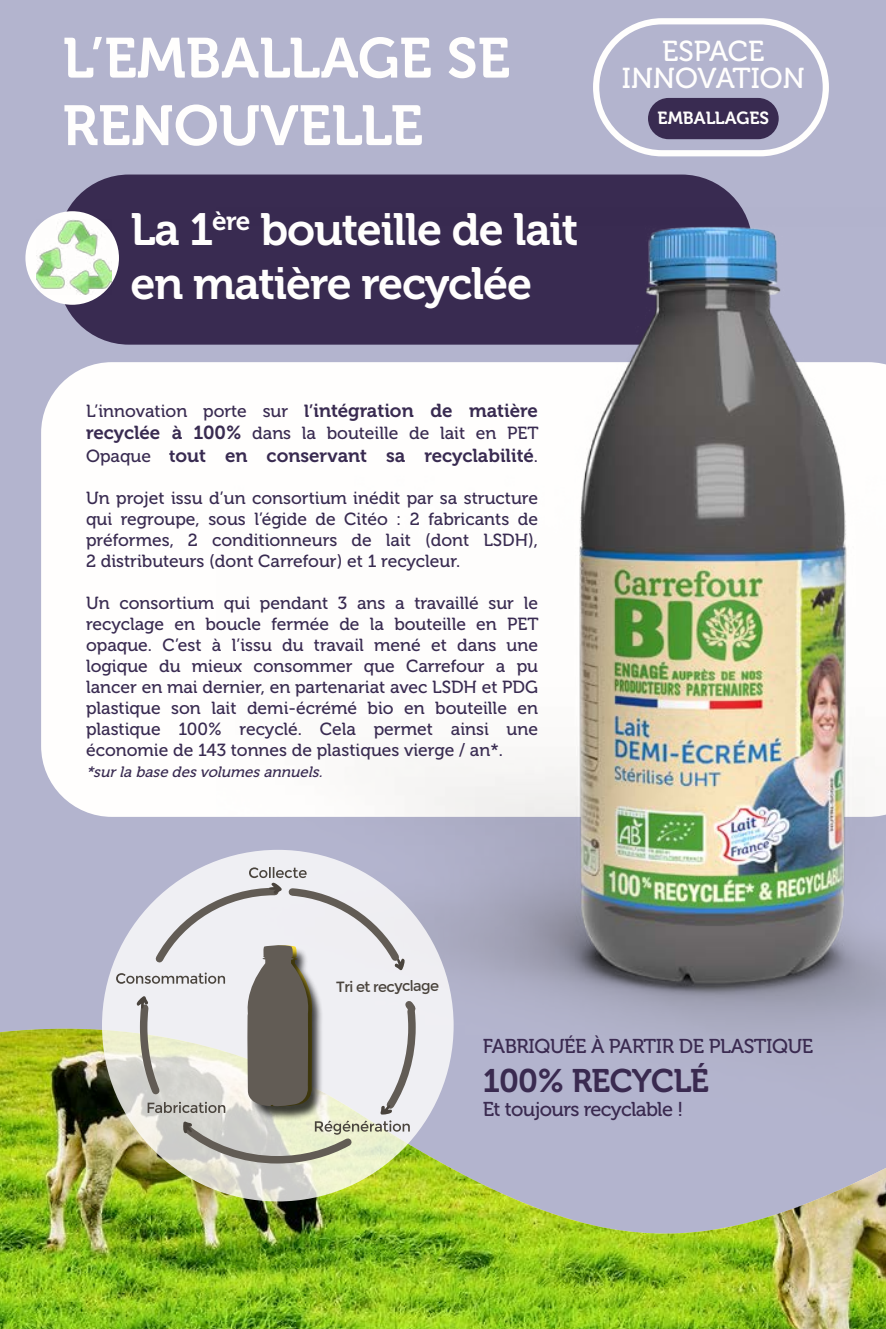
<style>
.page{position:relative;width:886px;height:1329px;background:#b3b4ce}
.page>*{position:absolute;margin:0;border:0;box-sizing:border-box;transform-origin:0 0}
.t1{font:56.25px/67.5px "Museo 700";color:#fffefd}
.t2{font:45px/54px "Museo 700";letter-spacing:-.025em;color:#fffefd}
.t3{font:32.5px "Museo 700";letter-spacing:-.02em;color:#3a2a50}
.t4{font:28.75px/27.5px "Museo 500";color:#fffefd;text-align:center}
.t5{font:20px "Museo 500";letter-spacing:-.03em;color:#3a2a50}
.t6{font:18.75px "Museo 700";color:#392b51}
.t7{font:17.5px/21px "Museo 500";color:#392b51;text-align:justify}
.t8{font:17.5px "Museo 700";color:#fffefd}
.t9{font:italic 15px "Museo 500";color:#392b51}
.t10{font:14.75px "Montserrat";color:#4a443d}
.s1{font-family:"Museo 700"}
.s2{font-family:"Museo 700";font-size:18.75px}
.s3{font-family:"Museo 500";font-size:17.5px}
.s4{font-size:17.5px}
</style>
<div class="page">
<div style="left:648px;top:98px;width:131px;height:41px;background:#392b51;border-radius:21px"></div>
<div style="left:58px;top:175px;width:694px;height:170px;background:#392b51;border-radius:71px"></div>
<div style="left:41px;top:362px;width:175px;height:455px;background:#fffefd"></div>
<img style="left:216px;top:207px;width:670px;height:741px">
<div style="left:593px;top:18px;width:236px;height:138px;border:6px solid #fffefd;border-radius:66px"></div>
<div style="left:25px;top:211px;width:94px;height:94px;background:#fffefd;border-radius:50%"></div>
<img style="left:36px;top:219px;width:76px;height:75px">
<svg style="left:50px;top:948px;width:836px;height:81px"></svg>
<img style="left:0;top:1029px;width:886px;height:300px">
<svg style="left:102px;top:850px;width:352px;height:351px;background:#e7e7e3"></svg>
<svg style="left:116px;top:867px;width:306px;height:300px;background:#cbcbc7"></svg>
<p class="t1" style="left:63px;top:25px;width:449px">L’EMBALLAGE SE<br>RENOUVELLE</p>
<p class="t2" style="left:130px;top:203px;width:450px">La 1<sup>ère</sup> bouteille de lait en matière recyclée</p>
<p class="t7" style="left:86px;top:400px;width:454px;line-height:22.5px">L’innovation porte sur <span class="s1">l’</span><span class="s2">intégration de matière recyclée à 100%</span> dans la bouteille de lait en PET</p>
<p class="t6" style="left:86px;top:445px;width:453px"><span class="s3">Opaque</span> <span class="s4">t</span>out en conservant sa recyclabilité<span class="s3">.</span></p>
<p class="t7" style="left:86px;top:488px;width:454px">Un projet issu d’un consortium inédit par sa structure qui regroupe, sous l’égide de Citéo : 2 fabricants de préformes, 2 conditionneurs de lait (dont LSDH), 2 distributeurs (dont Carrefour) et 1 recycleur.</p>
<p class="t7" style="left:86px;top:593px;width:454px">Un consortium qui pendant 3 ans a travaillé sur le recyclage en boucle fermée de la bouteille en PET opaque. C’est à l’issu du travail mené et dans une logique du mieux consommer que Carrefour a pu lancer en mai dernier, en partenariat avec LSDH et PDG plastique son lait demi-écrémé bio en bouteille en plastique 100% recyclé. Cela permet ainsi une économie de 143 tonnes de plastiques vierge / an*.</p>
<p class="t9" style="left:86px;top:763px;width:242px">*surla base desvolumesannuels.</p>
<p class="t4" style="left:622px;top:37px;width:184px">ESPACE<br>INNOVATION</p>
<p class="t8" style="left:657px;top:108px;width:113px">EMBALLAGES</p>
<p class="t10" style="left:336px;top:978px;width:104px;rotate:-1deg">Tri et recyclage</p>
<p class="t5" style="left:483px;top:1035px;width:332px">FABRIQUÉE À PARTIR DE PLASTIQUE</p>
<p class="t3" style="left:483px;top:1062px;width:227px">100% RECYCLÉ</p>
<p class="t5" style="left:483px;top:1098px;width:202px">Et toujours recyclable !</p>
</div>
